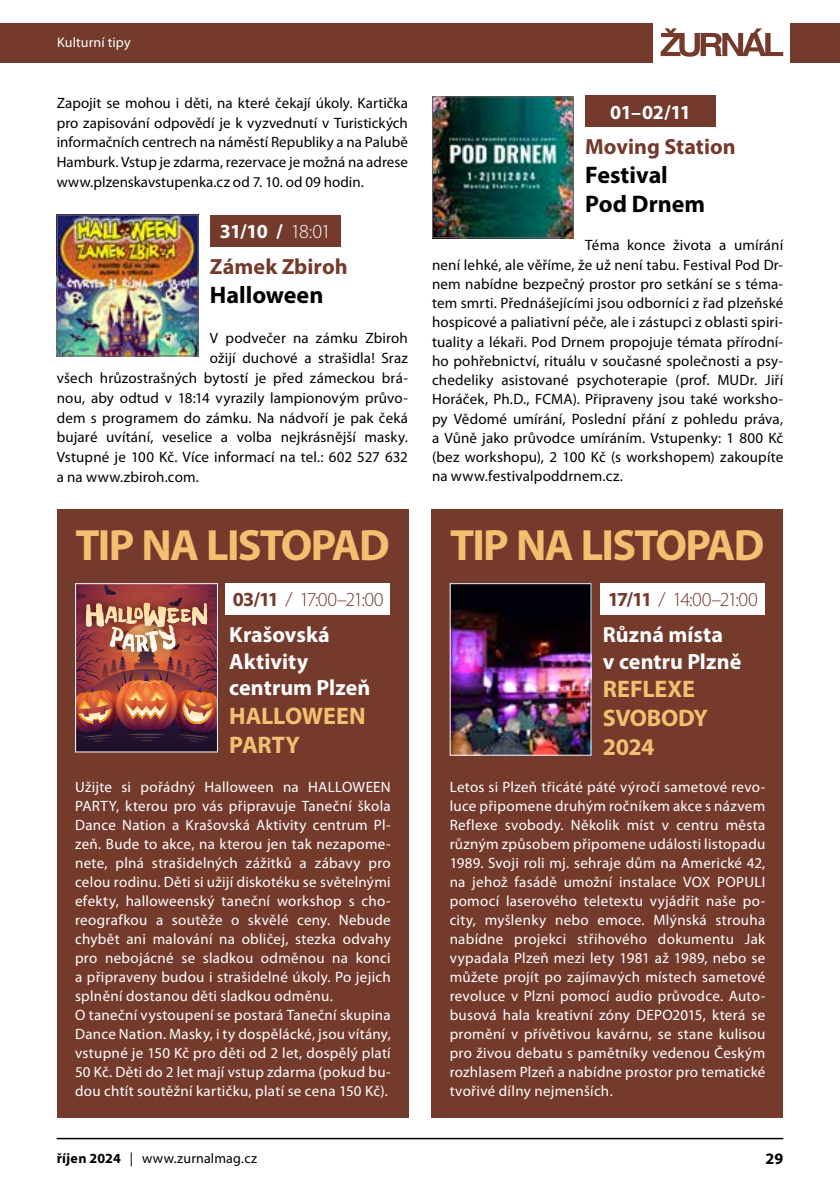
<style>
.page{position:relative;width:840px;height:1191px;background:#fff}
.page>*{position:absolute;margin:0;border:0;box-sizing:border-box;transform-origin:0 0}
.t1{font:700 44px "Myriad Pro";letter-spacing:-.04em;color:#f4bf71}
.t2{font:700 24px/28.8px "Myriad Pro";letter-spacing:-.01em;color:#f4bf71}
.t3{font:700 24px/29px "Myriad Pro";color:#000}
.t4{font:700 22px/26.4px "Myriad Pro";color:#fff}
.t5{font:700 22px "Myriad Pro";color:#743a2c}
.t6{font:300 20px "Myriad Pro";letter-spacing:-.05em;color:#743a2c}
.t7{font:700 20px "Myriad Pro";letter-spacing:-.04em;color:#fff}
.t8{font:700 16px "Myriad Pro";color:#000}
.t9{font:15px/19px "Myriad Pro";letter-spacing:.02em;color:#fff}
.t10{font:15px/19.2px "Myriad Pro";letter-spacing:.01em;color:#000;text-align:justify}
.t11{font:14px "Myriad Pro";letter-spacing:.015em;color:#000}
.t12{font:14px "Myriad Pro";letter-spacing:.01em;color:#fff}
.s1{font-weight:300}
.s2{font-weight:700}
</style>
<div class="page">
<hr style="left:57px;top:1137px;width:725px;height:2px;background:#000">
<div style="left:0;top:23px;width:652px;height:39px;background:#743a2c"></div>
<div style="left:789px;top:23px;width:50px;height:39px;background:#743a2c"></div>
<svg style="left:660px;top:28px;width:122px;height:29px"></svg>
<div style="left:57px;top:509px;width:351px;height:608px;background:#743a2c"></div>
<div style="left:225px;top:583px;width:165px;height:31px;background:#fff"></div>
<img style="left:76px;top:585px;width:142px;height:168px">
<div style="left:75px;top:583px;width:143px;height:169px;border:1px solid #fff"></div>
<div style="left:210px;top:215px;width:130px;height:31px;background:#743a2c"></div>
<div style="left:585px;top:96px;width:130px;height:31px;background:#743a2c"></div>
<img style="left:59px;top:217px;width:137px;height:137px">
<div style="left:57px;top:215px;width:141px;height:141px;border:1px solid #646363"></div>
<img style="left:434px;top:98px;width:137px;height:138px">
<div style="left:432px;top:96px;width:141px;height:142px;border:1px solid #646363"></div>
<div style="left:431px;top:509px;width:351px;height:608px;background:#743a2c"></div>
<div style="left:600px;top:583px;width:164px;height:31px;background:#fff"></div>
<img style="left:451px;top:585px;width:138px;height:168px">
<p class="t12" style="left:57px;top:34px;width:75px">Kulturní tipy</p>
<p class="t10" style="left:57px;top:92px;width:352px;line-height:19.8px">Zapojit se mohou i děti, na které čekají úkoly. Kartička pro zapisování odpovědí je k vyzvednutí v Turistických informačních centrech na náměstí Republiky a na Palubě Hamburk. Vstup je zdarma, rezervace je možná na adrese www.plzenskavstupenka.cz od 7. 10. od 09 hodin.</p>
<h3 class="t7" style="left:220px;top:219px;width:112px">31/10 / <span class="s1">18:01</span></h3>
<h3 class="t5" style="left:210px;top:252px;width:139px">Zámek Zbiroh</h3>
<h2 class="t3" style="left:210px;top:280px;width:115px">Halloween</h2>
<p class="t10" style="left:210px;top:328px;width:199px">V podvečer na zámku Zbiroh</p>
<p class="t10" style="left:210px;top:348px;width:199px">ožijí duchové a strašidla! Sraz</p>
<p class="t10" style="left:57px;top:368px;width:352px">všech hrůzostrašných bytostí je před zámeckou brá-</p>
<p class="t10" style="left:57px;top:388px;width:352px">nou, aby odtud v 18:14 vyrazily lampionovým průvo-</p>
<p class="t10" style="left:57px;top:407px;width:352px">dem s programem do zámku. Na nádvoří je pak čeká</p>
<p class="t10" style="left:57px;top:427px;width:352px">bujaré uvítání, veselice a volba nejkrásnější masky.</p>
<p class="t10" style="left:57px;top:447px;width:352px">Vstupné je 100 Kč. Více informací na tel.: 602 527 632</p>
<p class="t10" style="left:57px;top:467px;width:144px">a na www.zbiroh.com.</p>
<h1 class="t1" style="left:75px;top:516px;width:315px">TIP NA LISTOPAD</h1>
<h3 class="t6" style="left:233px;top:587px;width:152px"><span class="s2">03/11</span> / 17:00–21:00</h3>
<h3 class="t4" style="left:229px;top:621px;width:143px">Krašovská<br>Aktivity centrum Plzeň</h3>
<h2 class="t2" style="left:229px;top:700px;width:138px">HALLOWEEN<br>PARTY</h2>
<p class="t9" style="left:75px;top:777px;width:317px">Užijte si pořádný Halloween na HALLOWEEN PARTY, kterou pro vás připravuje Taneční škola Dance Nation a Krašovská Aktivity centrum Pl&shy;zeň. Bude to akce, na kterou jen tak nezapome&shy;nete, plná strašidelných zážitků a zábavy pro celou rodinu. Děti si užijí diskotéku se světelnými efekty, halloweenský taneční workshop s cho&shy;reografkou a soutěže o skvělé ceny. Nebude chybět ani malování na obličej, stezka odvahy pro nebojácné se sladkou odměnou na konci a připraveny budou i strašidelné úkoly. Po jejich splnění dostanou děti sladkou odměnu.<br>O taneční vystoupení se postará Taneční skupina Dance Nation. Masky, i ty dospělácké, jsou vítány, vstupné je 150 Kč pro děti od 2 let, dospělý platí 50 Kč. Děti do 2 let mají vstup zdarma (pokud bu&shy;dou chtít soutěžní kartičku, platí se cena 150 Kč).</p>
<h3 class="t7" style="left:610px;top:99px;width:82px">01–02/11</h3>
<h3 class="t5" style="left:585px;top:132px;width:152px">Moving Station</h3>
<h2 class="t3" style="left:585px;top:159px;width:121px">Festival<br>Pod Drnem</h2>
<p class="t10" style="left:432px;top:235px;width:352px;text-indent:153px">Téma konce života a umírání není lehké, ale věříme, že už není tabu. Festival Pod Dr&shy;nem nabídne bezpečný prostor pro setkání se s téma&shy;tem smrti. Přednášejícími jsou odborníci z řad plzeňské hospicové a paliativní péče, ale i zástupci z oblasti spiri&shy;tuality a lékaři. Pod Drnem propojuje témata přírodní&shy;ho pohřebnictví, rituálu v současné společnosti a psy&shy;chedeliky asistované psychoterapie (prof. MUDr. Jiří Horáček, Ph.D., FCMA). Připraveny jsou také worksho&shy;py Vědomé umírání, Poslední přání z pohledu práva, a Vůně jako průvodce umíráním. Vstupenky: 1 800 Kč (bez workshopu), 2 100 Kč (s workshopem) zakoupíte na www.festivalpoddrnem.cz.</p>
<h1 class="t1" style="left:450px;top:516px;width:315px">TIP NA LISTOPAD</h1>
<h3 class="t6" style="left:607px;top:587px;width:151px"><span class="s2">17/11</span> / 14:00–21:00</h3>
<h3 class="t4" style="left:602px;top:621px;width:140px">Různá místa<br>v centru Plzně</h3>
<h2 class="t2" style="left:602px;top:674px;width:107px">REFLEXE<br>SVOBODY<br>2024</h2>
<p class="t9" style="left:449px;top:777px;width:317px;text-align:justify">Letos si Plzeň třicáté páté výročí sametové revo&shy;luce připomene druhým ročníkem akce s názvem Reflexe svobody. Několik míst v centru města různým způsobem připomene události listopadu 1989. Svoji roli mj. sehraje dům na Americké 42, na jehož fasádě umožní instalace VOX POPULI pomocí laserového teletextu vyjádřit naše po&shy;city, myšlenky nebo emoce. Mlýnská strouha nabídne projekci střihového dokumentu Jak vypadala Plzeň mezi lety 1981 až 1989, nebo se můžete projít po zajímavých místech sametové revoluce v Plzni pomocí audio průvodce. Auto&shy;busová hala kreativní zóny DEPO2015, která se promění v přívětivou kavárnu, se stane kulisou pro živou debatu s pamětníky vedenou Českým rozhlasem Plzeň a nabídne prostor pro tematické tvořivé dílny nejmenších.</p>
<p class="t11" style="left:57px;top:1149px;width:202px"><span class="s2">říjen 2024</span> | www.zurnalmag.cz</p>
<p class="t8" style="left:765px;top:1148px;width:19px">29</p>
</div>
